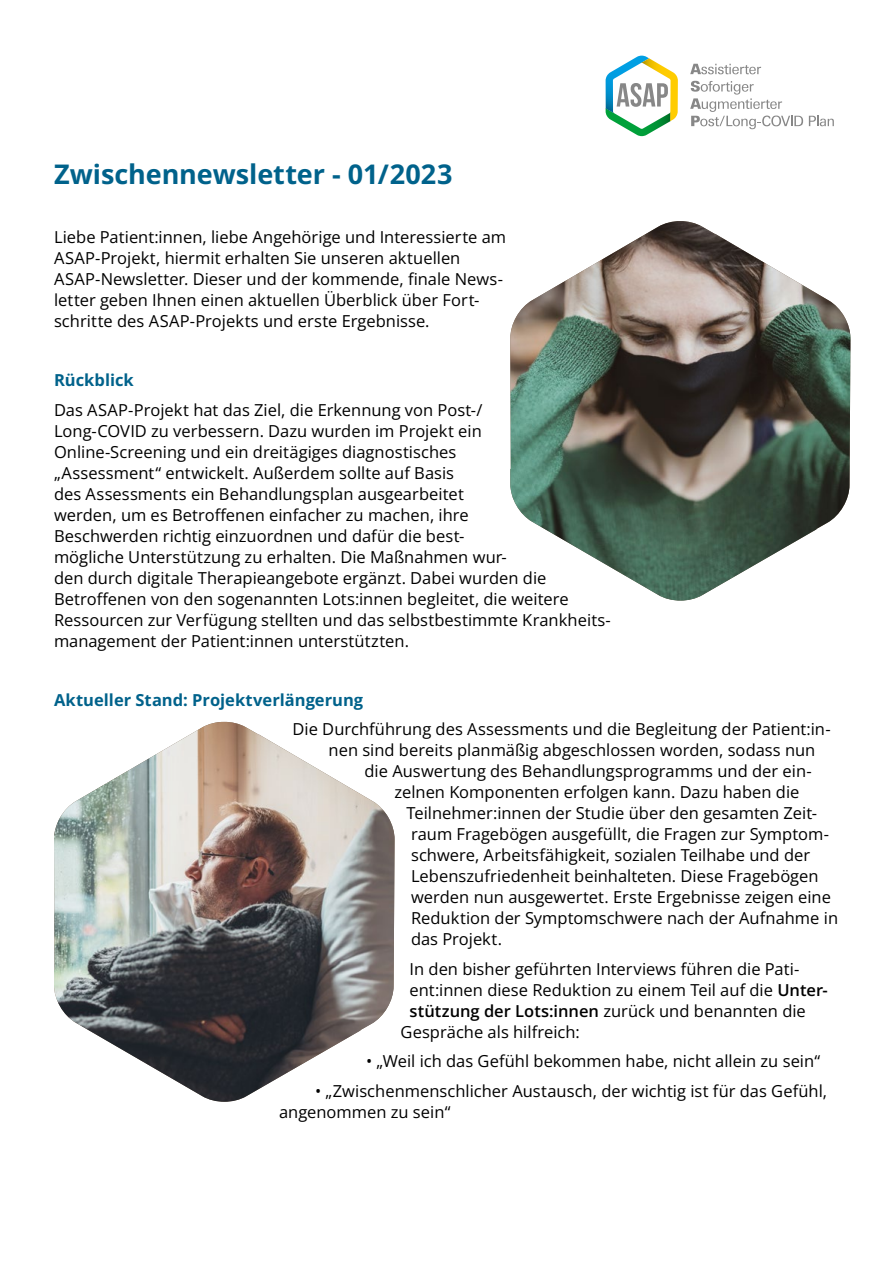
<style>
.page{position:relative;width:893px;height:1263px;background:#fff}
.page>*{position:absolute;margin:0;border:0;box-sizing:border-box;transform-origin:0 0}
.t1{font:700 27px "Open Sans";color:#00628b}
.t2{font:16.5px/21px "Open Sans";color:#000}
.t3{font:700 16.5px "Open Sans";color:#00628b}
.t4{font:600 16.5px "Open Sans";color:#000}
.s1{font-weight:600}
.s2{font-weight:400}
</style>
<div class="page">
<svg style="left:690px;top:64px;width:71px;height:10px"></svg>
<svg style="left:690px;top:81px;width:113px;height:48px"></svg>
<svg style="left:809px;top:116px;width:25px;height:10px"></svg>
<svg style="left:606px;top:56px;width:72px;height:80px"></svg>
<img style="left:54px;top:722px;width:341px;height:380px">
<img style="left:510px;top:221px;width:340px;height:380px">
<h1 class="t1" style="left:54px;top:156px;width:400px">Zwischennewsletter - 01/2023</h1>
<p class="t2" style="left:54px;top:226px;width:454px">Liebe Patient:innen, liebe Angehörige und Interessierte am ASAP-Projekt, hiermit erhalten Sie unseren aktuellen ASAP-Newsletter. Dieser und der kommende, finale News&shy;letter geben Ihnen einen aktuellen Überblick über Fort&shy;schritte des ASAP-Projekts und erste Ergebnisse.</p>
<p class="t3" style="left:54px;top:369px;width:81px">Rückblick</p>
<p class="t2" style="left:54px;top:399px;width:558px">Das ASAP-Projekt hat das Ziel, die Erkennung von Post-/<br>Long-COVID zu verbessern. Dazu wurden im Projekt ein Online-Screening und ein dreitägiges diagnostisches<br>„Assessment“ entwickelt. Außerdem sollte auf Basis<br>des Assessments ein Behandlungsplan ausgearbeitet<br>werden, um es Betroffenen einfacher zu machen, ihre<br>Beschwerden richtig einzuordnen und dafür die best-<br>mögliche Unterstützung zu erhalten. Die Maßnahmen wur-<br>den durch digitale Therapieangebote ergänzt. Dabei wurden die Betroffenen von den sogenannten Lots:innen begleitet, die weitere Ressourcen zur Verfügung stellten und das selbstbestimmte Krankheits&shy;management der Patient:innen unterstützten.</p>
<p class="t3" style="left:54px;top:688px;width:311px">Aktueller Stand: Projektverlängerung</p>
<p class="t2" style="left:293px;top:718px;width:540px">Die Durchführung des Assessments und die Begleitung der Patient:in-</p>
<p class="t2" style="left:329px;top:739px;width:488px">nen sind bereits planmäßig abgeschlossen worden, sodass nun</p>
<p class="t2" style="left:365px;top:760px;width:449px">die Auswertung des Behandlungsprogramms und der ein-</p>
<p class="t2" style="left:395px;top:781px;width:406px">zelnen Komponenten erfolgen kann. Dazu haben die</p>
<p class="t2" style="left:407px;top:802px;width:412px">Teilnehmer:innen der Studie über den gesamten Zeit-</p>
<p class="t2" style="left:411px;top:823px;width:419px">raum Fragebögen ausgefüllt, die Fragen zur Symptom-</p>
<p class="t2" style="left:411px;top:844px;width:401px">schwere, Arbeitsfähigkeit, sozialen Teilhabe und der</p>
<p class="t2" style="left:411px;top:865px;width:409px">Lebenszufriedenheit beinhalteten. Diese Fragebögen</p>
<p class="t2" style="left:411px;top:886px;width:421px">werden nun ausgewertet. Erste Ergebnisse zeigen eine</p>
<p class="t2" style="left:411px;top:907px;width:429px">Reduktion der Symptomschwere nach der Aufnahme in</p>
<p class="t2" style="left:411px;top:928px;width:93px">das Projekt.</p>
<p class="t2" style="left:410px;top:958px;width:391px">In den bisher geführten Interviews führen die Pati-</p>
<p class="t2" style="left:410px;top:979px;width:420px">ent:innen diese Reduktion zu einem Teil auf die <span class="s1">Unter-</span></p>
<p class="t4" style="left:410px;top:999px;width:398px">stützung der Lots:innen <span class="s2">zurück und benannten die</span></p>
<p class="t2" style="left:401px;top:1021px;width:181px">Gespräche als hilfreich:</p>
<p class="t2" style="left:366px;top:1050px;width:456px">• „Weil ich das Gefühl bekommen habe, nicht allein zu sein“</p>
<p class="t2" style="left:279px;top:1080px;width:550px;text-indent:36px">• „Zwischenmenschlicher Austausch, der wichtig ist für das Gefühl, angenommen zu sein“</p>
</div>
